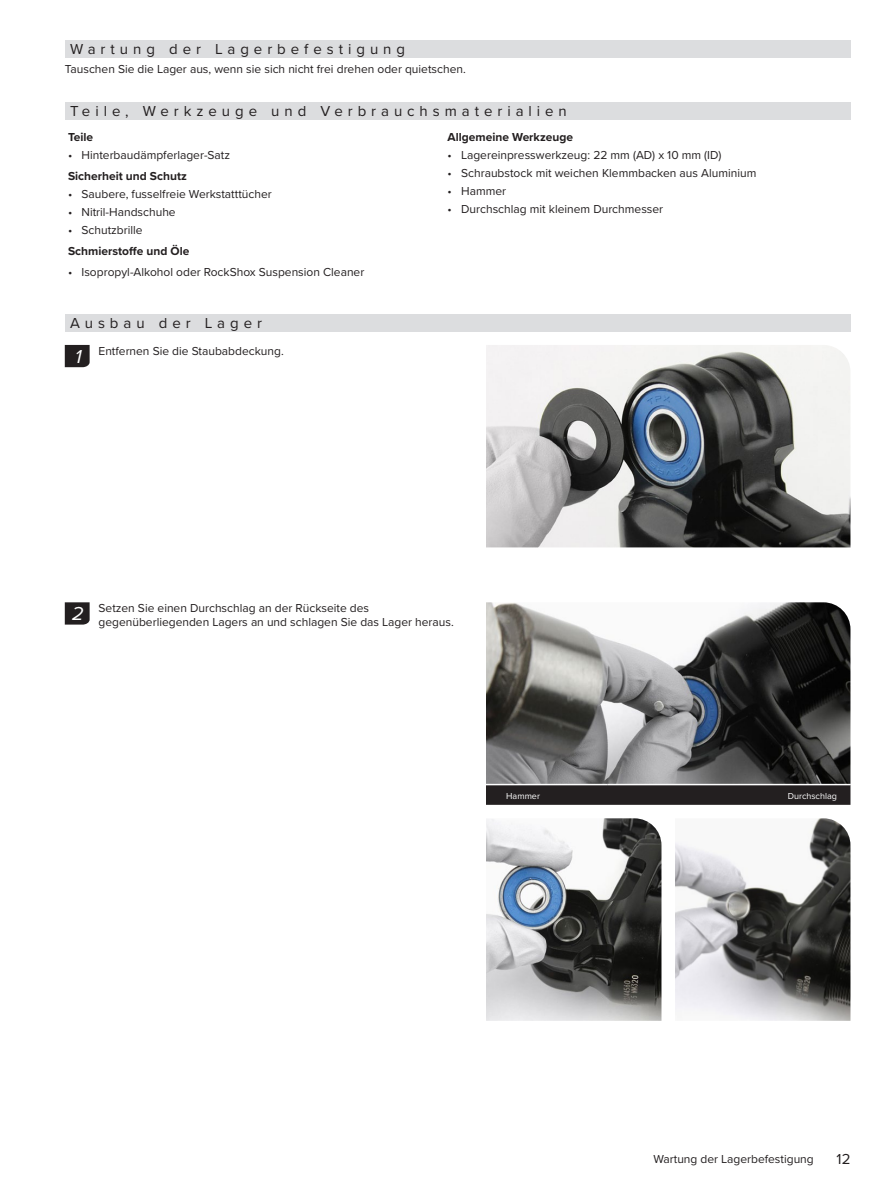
<style>
.page{position:relative;width:891px;height:1188px;background:#fff}
.page>*{position:absolute;margin:0;border:0;box-sizing:border-box;transform-origin:0 0}
.t1{font:italic 19.5px "Proxima Nova";color:#fff}
.Section_Title_-_Grey__TOC_Level_2{font:15px "Proxima Nova";letter-spacing:.33em;color:#231f20}
.Normal_Text_-_Right_Indent_3_5{font:12px/14.4px "Proxima Nova";color:#231f20}
.Normal_Text_-_Full_Width{font:12px "Proxima Nova";color:#231f20}
.Table_Text_-_Left_Aligned_-_Black{font:700 12px "Proxima Nova";color:#231f20}
.Normal_Text{font:700 12px "Proxima Nova";color:#231f20}
.Picture_Caption_right{font:9px "Proxima Nova";color:#fff}
.Picture_Caption_left{font:9px "Proxima Nova";color:#fff}
</style>
<div class="page">
<div style="left:65px;top:40px;width:785px;height:18px;background:#dcdddf"></div>
<div style="left:65px;top:103px;width:785px;height:17px;background:#dcdddf"></div>
<div style="left:65px;top:315px;width:785px;height:17px;background:#dcdddf"></div>
<svg style="left:65px;top:345px;width:25px;height:22px"></svg>
<img style="left:486px;top:345px;width:364px;height:202px">
<svg style="left:65px;top:602px;width:25px;height:23px"></svg>
<svg style="left:486px;top:785px;width:364px;height:20px;background:#282425"></svg>
<img style="left:486px;top:602px;width:364px;height:182px">
<img style="left:486px;top:818px;width:176px;height:203px">
<img style="left:675px;top:818px;width:175px;height:203px">
<p class="Section_Title_-_Grey__TOC_Level_2" style="left:70px;top:38px;width:336px">Wartung der Lagerbefestigung</p>
<p class="Normal_Text_-_Full_Width" style="left:65px;top:61px;width:403px">Tauschen Sie die Lager aus, wenn sie sich nicht frei drehen oder quietschen.</p>
<p class="Section_Title_-_Grey__TOC_Level_2" style="left:70px;top:100px;width:498px">Teile, Werkzeuge und Verbrauchsmaterialien</p>
<p class="Table_Text_-_Left_Aligned_-_Black" style="left:68px;top:128px;width:27px">Teile</p>
<p class="Normal_Text_-_Right_Indent_3_5" style="left:68px;top:147px;width:164px">• Hinterbaudämpferlager-Satz</p>
<p class="Table_Text_-_Left_Aligned_-_Black" style="left:68px;top:167px;width:120px">Sicherheit und Schutz</p>
<p class="Normal_Text_-_Right_Indent_3_5" style="left:68px;top:186px;width:205px">• Saubere, fusselfreie Werkstatttücher</p>
<p class="Normal_Text_-_Right_Indent_3_5" style="left:68px;top:204px;width:109px">• Nitril-Handschuhe</p>
<p class="Normal_Text_-_Right_Indent_3_5" style="left:68px;top:222px;width:76px">• Schutzbrille</p>
<p class="Normal_Text" style="left:68px;top:242px;width:123px">Schmierstoffe und Öle</p>
<p class="Normal_Text_-_Right_Indent_3_5" style="left:68px;top:264px;width:298px">• Isopropyl-Alkohol oder RockShox Suspension Cleaner</p>
<p class="Table_Text_-_Left_Aligned_-_Black" style="left:448px;top:128px;width:127px">Allgemeine Werkzeuge</p>
<p class="Normal_Text_-_Right_Indent_3_5" style="left:448px;top:147px;width:275px">• Lagereinpresswerkzeug: 22 mm (AD) x 10 mm (ID)</p>
<p class="Normal_Text_-_Right_Indent_3_5" style="left:448px;top:165px;width:310px">• Schraubstock mit weichen Klemmbacken aus Aluminium</p>
<p class="Normal_Text_-_Right_Indent_3_5" style="left:448px;top:183px;width:60px">• Hammer</p>
<p class="Normal_Text_-_Right_Indent_3_5" style="left:448px;top:201px;width:217px">• Durchschlag mit kleinem Durchmesser</p>
<p class="Section_Title_-_Grey__TOC_Level_2" style="left:70px;top:312px;width:193px">Ausbau der Lager</p>
<p class="Normal_Text_-_Right_Indent_3_5" style="left:99px;top:343px;width:187px">Entfernen Sie die Staubabdeckung.</p>
<p class="t1" style="left:75px;top:342px;width:8px">1</p>
<p class="t1" style="left:72px;top:599px;width:13px">2</p>
<p class="Normal_Text_-_Right_Indent_3_5" style="left:99px;top:600px;width:357px">Setzen Sie einen Durchschlag an der Rückseite des gegenüberliegenden Lagers an und schlagen Sie das Lager heraus.</p>
<p class="Picture_Caption_left" style="left:506px;top:789px;width:35px">Hammer</p>
<p class="Picture_Caption_right" style="left:788px;top:789px;width:51px">Durchschlag</p>
<p class="Normal_Text_-_Right_Indent_3_5" style="left:653px;top:1151px;width:162px">Wartung der Lagerbefestigung</p>
<p class="Section_Title_-_Grey__TOC_Level_2" style="left:837px;top:1148px;width:15px">12</p>
</div>
